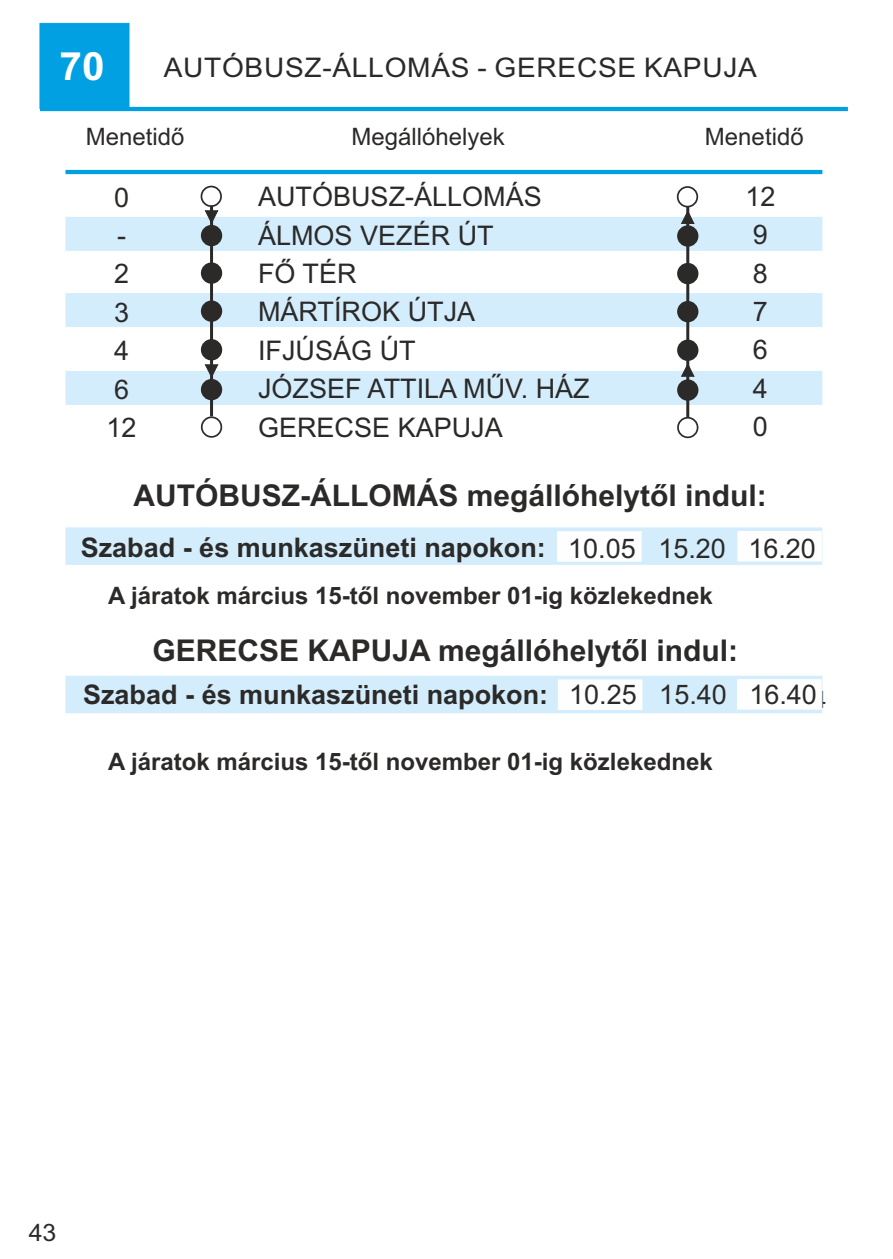
<style>
.page{position:relative;width:893px;height:1259px;background:#fff}
.page>*{position:absolute;margin:0;border:0;box-sizing:border-box;transform-origin:0 0}
.t1{font:700 39px "Arial";color:#fefefe;scale:1.04 1}
.t2{font:700 36px "Arial";color:#fefefe;scale:1.04 1}
.t3{font:700 30px "Arial";color:#2b2a29}
.t4{font:27px/38.4px "Arial";color:#2b2a29}
.t5{font:700 27px "Arial";color:#2b2a29}
.t6{font:27px "Arial";letter-spacing:.025em;color:#2b2a29;scale:1.04 1}
.t7{font:700 24px "Arial";color:#2b2a29}
.t8{font:24px "Arial";color:#2b2a29}
.t9{font:24px "Arial";color:#2b2a29;scale:1.04 1}
</style>
<div class="page">
<div style="left:65px;top:293px;width:757px;height:34px;background:#d4edfc"></div>
<div style="left:201px;top:186px;width:21px;height:21px;background:#fefefe;border:2px solid #2b2a29;border-radius:50%"></div>
<div style="left:201px;top:262px;width:21px;height:22px;background:#2b2a29;border:2px solid #2b2a29;border-radius:50%"></div>
<div style="left:201px;top:300px;width:21px;height:22px;background:#2b2a29;border:2px solid #2b2a29;border-radius:50%"></div>
<div style="left:201px;top:339px;width:21px;height:21px;background:#2b2a29;border:2px solid #2b2a29;border-radius:50%"></div>
<div style="left:201px;top:416px;width:21px;height:22px;background:#fefefe;border:2px solid #2b2a29;border-radius:50%"></div>
<hr style="left:210px;top:206px;width:3px;height:210px;background:#2b2a29">
<div style="left:677px;top:186px;width:21px;height:21px;background:#fefefe;border:2px solid #2b2a29;border-radius:50%"></div>
<div style="left:677px;top:263px;width:21px;height:21px;background:#2b2a29;border:2px solid #2b2a29;border-radius:50%"></div>
<div style="left:677px;top:301px;width:21px;height:21px;background:#2b2a29;border:2px solid #2b2a29;border-radius:50%"></div>
<div style="left:677px;top:339px;width:21px;height:22px;background:#2b2a29;border:2px solid #2b2a29;border-radius:50%"></div>
<div style="left:677px;top:417px;width:21px;height:21px;background:#fefefe;border:2px solid #2b2a29;border-radius:50%"></div>
<hr style="left:686px;top:206px;width:3px;height:211px;background:#2b2a29">
<svg style="left:65px;top:210px;width:757px;height:41px"></svg>
<svg style="left:65px;top:363px;width:757px;height:42px"></svg>
<svg style="left:65px;top:527px;width:757px;height:38px"></svg>
<svg style="left:65px;top:676px;width:757px;height:37px"></svg>
<hr style="left:65px;top:170px;width:757px;height:4px;background:#00a0e3">
<div style="left:40px;top:23px;width:89px;height:86px;background:#00a0e3;border:1px solid #00a0e3"></div>
<hr style="left:40px;top:107px;width:808px;height:4px;background:#00a0e3">
<h1 class="t1" style="left:60px;top:52px;width:45px">70</h1>
<p class="t6" style="left:164px;top:57px;width:572px">AUTÓBUSZ-ÁLLOMÁS - GERECSE KAPUJA</p>
<h2 class="t2" style="left:92px;top:75px;width:22px">2</h2>
<p class="t8" style="left:86px;top:127px;width:100px">Menetidő</p>
<p class="t8" style="left:351px;top:127px;width:155px">Megállóhelyek</p>
<p class="t8" style="left:705px;top:127px;width:100px">Menetidő</p>
<p class="t4" style="left:258px;top:180px;width:333px">AUTÓBUSZ-ÁLLOMÁS<br>ÁLMOS VEZÉR ÚT<br>FŐ TÉR<br>MÁRTÍROK ÚTJA<br>IFJÚSÁG ÚT<br>JÓZSEF ATTILA MŰV. HÁZ<br>GERECSE KAPUJA</p>
<p class="t4" style="left:107px;top:180px;width:32px;text-align:center">0 -<br>2<br>3<br>4<br>6<br>12</p>
<p class="t4" style="left:745px;top:180px;width:32px">12<br>9<br>8<br>7<br>6<br>4<br>0</p>
<p class="t3" style="left:134px;top:484px;width:635px">AUTÓBUSZ-ÁLLOMÁS megállóhelytől indul:</p>
<p class="t5" style="left:81px;top:537px;width:467px">Szabad - és munkaszüneti napokon:</p>
<p class="t4" style="left:568px;top:531px;width:249px">10.05 15.20 16.20</p>
<p class="t7" style="left:108px;top:586px;width:606px">A járatok március 15-től november 01-ig közlekednek</p>
<p class="t3" style="left:152px;top:639px;width:587px">GERECSE KAPUJA megállóhelytől indul:</p>
<p class="t4" style="left:569px;top:678px;width:249px">10.25 15.40 16.40</p>
<p class="t5" style="left:83px;top:684px;width:467px">Szabad - és munkaszüneti napokon:</p>
<p class="t9" style="left:799px;top:690px;width:28px">24</p>
<p class="t7" style="left:108px;top:753px;width:606px">A járatok március 15-től november 01-ig közlekednek</p>
<p class="t9" style="left:29px;top:1224px;width:28px">43</p>
</div>
